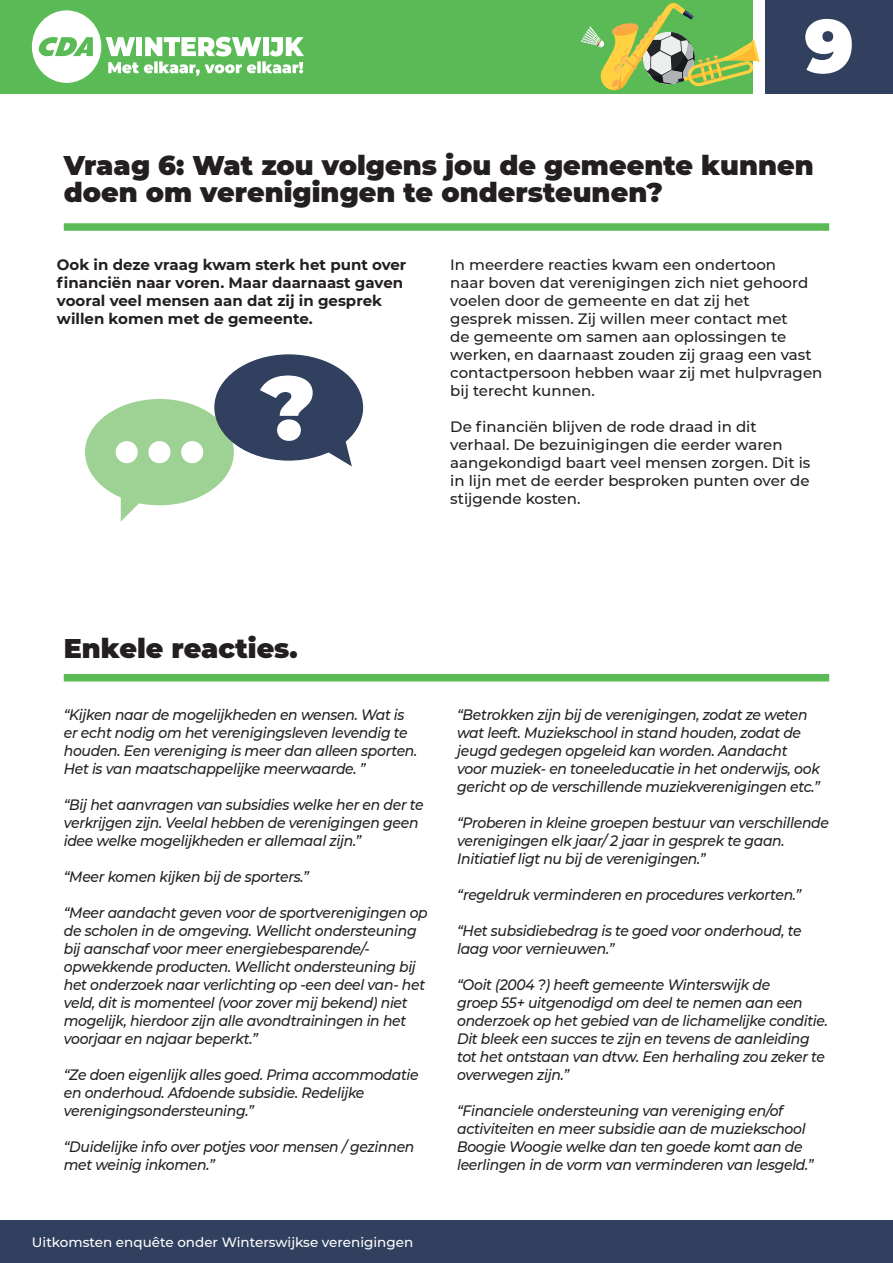
<style>
.page{position:relative;width:893px;height:1263px;background:#fff}
.page>*{position:absolute;margin:0;border:0;box-sizing:border-box;transform-origin:0 0}
.t1{font:900 75px "Montserrat";color:#fff}
.t2{font:900 27px/27px "Montserrat";color:#231f20}
.t3{font:italic 500 15px/18px "Montserrat";letter-spacing:-.02em;color:#231f20;scale:.93 1}
.t4{font:500 15px/18px "Montserrat";color:#231f20}
.t5{font:700 15px/18px "Montserrat";color:#231f20}
.t6{font:500 13.5px "Montserrat";color:#fff}
</style>
<div class="page">
<div style="left:0;top:0;width:753px;height:94px;background:#5abb56"></div>
<div style="left:0;top:1220px;width:893px;height:43px;background:#31405f"></div>
<div style="left:765px;top:0;width:128px;height:94px;background:#31405f"></div>
<svg style="left:32px;top:10px;width:272px;height:73px"></svg>
<svg style="left:581px;top:3px;width:179px;height:88px"></svg>
<div style="left:64px;top:223px;width:765px;height:8px;background:#5abb56"></div>
<div style="left:64px;top:674px;width:765px;height:7px;background:#5abb56"></div>
<div style="left:85px;top:399px;width:149px;height:106px;background:#9ed194;border-radius:50%"></div>
<div style="left:214px;top:354px;width:149px;height:107px;background:#31405f;border-radius:50%"></div>
<div style="left:116px;top:441px;width:22px;height:22px;background:#fff;border-radius:50%"></div>
<div style="left:148px;top:441px;width:23px;height:22px;background:#fff;border-radius:50%"></div>
<div style="left:181px;top:441px;width:22px;height:22px;background:#fff;border-radius:50%"></div>
<svg style="left:121px;top:498px;width:19px;height:23px"></svg>
<svg style="left:328px;top:440px;width:24px;height:26px"></svg>
<svg style="left:260px;top:375px;width:53px;height:66px"></svg>
<h1 class="t1" style="left:804px;top:-10px;width:51px">9</h1>
<h2 class="t2" style="left:64px;top:150px;width:752px">Vraag 6: Wat zou volgens jou de gemeente kunnen doen om verenigingen te ondersteunen?</h2>
<p class="t5" style="left:57px;top:255px;width:351px">Ook in deze vraag kwam sterk het punt over financiën naar voren. Maar daarnaast gaven vooral veel mensen aan dat zij in gesprek willen komen met de gemeente.</p>
<p class="t4" style="left:450px;top:255px;width:374px">In meerdere reacties kwam een ondertoon<br>naar boven dat verenigingen zich niet gehoord voelen door de gemeente en dat zij het<br>gesprek missen. Zij willen meer contact met<br>de gemeente om samen aan oplossingen te werken, en daarnaast zouden zij graag een vast contactpersoon hebben waar zij met hulpvragen bij terecht kunnen.</p>
<p class="t4" style="left:450px;top:417px;width:362px">De financiën blijven de rode draad in dit verhaal. De bezuinigingen die eerder waren aangekondigd baart veel mensen zorgen. Dit is in lijn met de eerder besproken punten over de stijgende kosten.</p>
<h2 class="t2" style="left:64px;top:633px;width:235px">Enkele reacties.</h2>
<p class="t3" style="left:64px;top:705px;width:382px">“Kijken naar de mogelijkheden en wensen. Wat is er echt nodig om het verenigingsleven levendig te houden. Een vereniging is meer dan alleen sporten.<br>Het is van maatschappelijke meerwaarde. ”</p>
<p class="t3" style="left:64px;top:795px;width:388px">“Bij het aanvragen van subsidies welke her en der te verkrijgen zijn. Veelal hebben de verenigingen geen idee welke mogelijkheden er allemaal zijn.”</p>
<p class="t3" style="left:64px;top:867px;width:265px">“Meer komen kijken bij de sporters.”</p>
<p class="t3" style="left:64px;top:903px;width:393px">“Meer aandacht geven voor de sportverenigingen op de scholen in de omgeving. Wellicht ondersteuning bij aanschaf voor meer energiebesparende/- opwekkende producten. Wellicht ondersteuning bij het onderzoek naar verlichting op -een deel van- het veld, dit is momenteel (voor zover mij bekend) niet mogelijk, hierdoor zijn alle avondtrainingen in het voorjaar en najaar beperkt.”</p>
<p class="t3" style="left:64px;top:1065px;width:383px">“Ze doen eigenlijk alles goed. Prima accommodatie en onderhoud. Afdoende subsidie. Redelijke verenigingsondersteuning.”</p>
<p class="t3" style="left:64px;top:1137px;width:379px">“Duidelijke info over potjes voor mensen / gezinnen met weinig inkomen.”</p>
<p class="t6" style="left:32px;top:1232px;width:383px">Uitkomsten enquête onder Winterswijkse verenigingen</p>
<p class="t3" style="left:457px;top:705px;width:392px">“Betrokken zijn bij de verenigingen, zodat ze weten wat leeft. Muziekschool in stand houden, zodat de jeugd gedegen opgeleid kan worden. Aandacht voor muziek- en toneeleducatie in het onderwijs, ook gericht op de verschillende muziekverenigingen etc.”</p>
<p class="t3" style="left:457px;top:813px;width:401px">“Proberen in kleine groepen bestuur van verschillende verenigingen elk jaar/ 2 jaar in gesprek te gaan.<br>Initiatief ligt nu bij de verenigingen.”</p>
<p class="t3" style="left:457px;top:885px;width:372px">“regeldruk verminderen en procedures verkorten.”</p>
<p class="t3" style="left:457px;top:921px;width:372px">“Het subsidiebedrag is te goed voor onderhoud, te laag voor vernieuwen.”</p>
<p class="t3" style="left:457px;top:975px;width:400px">“Ooit (2004 ?) heeft gemeente Winterswijk de<br>groep 55+ uitgenodigd om deel te nemen aan een onderzoek op het gebied van de lichamelijke conditie.<br>Dit bleek een succes te zijn en tevens de aanleiding tot het ontstaan van dtvw. Een herhaling zou zeker te overwegen zijn.”</p>
<p class="t3" style="left:457px;top:1101px;width:385px">“Financiele ondersteuning van vereniging en/of activiteiten en meer subsidie aan de muziekschool Boogie Woogie welke dan ten goede komt aan de leerlingen in de vorm van verminderen van lesgeld.”</p>
</div>
